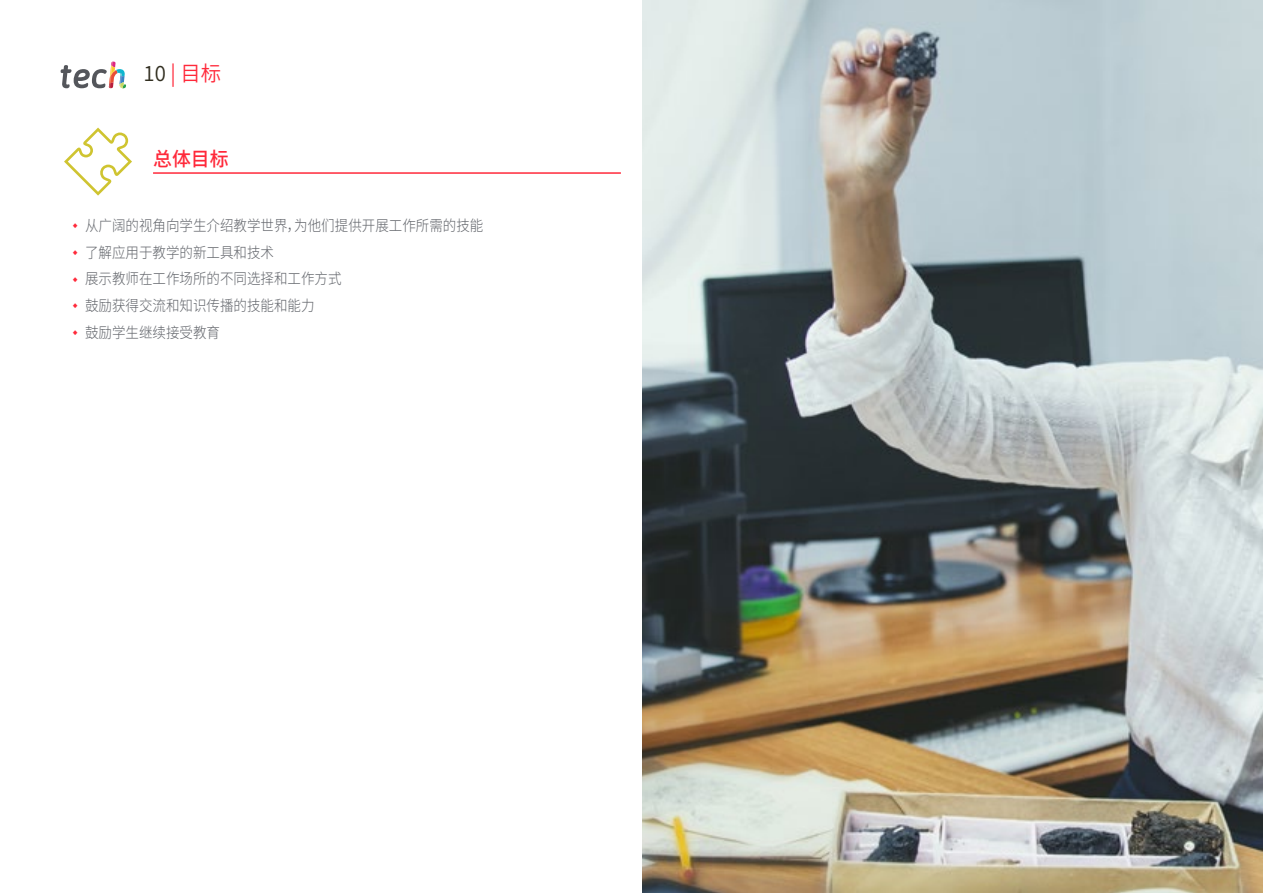
<style>
.page{position:relative;width:1263px;height:893px;background:#fff}
.page>*{position:absolute;margin:0;border:0;box-sizing:border-box;transform-origin:0 0}
.t1{font:21px "Source Han Sans CN";color:#ff293a}
.t2{font:500 19.5px "Source Han Sans CN";color:#ff293a}
.t3{font:300 15px/26.7px "Source Han Sans CN";color:#61646a;scale:.9 1}
.s1{color:#312e20}
</style>
<div class="page">
<img style="left:642px;top:0;width:621px;height:893px">
<hr style="left:153px;top:173px;width:468px;height:1px;background:#ff293a">
<svg style="left:64px;top:128px;width:68px;height:68px"></svg>
<svg style="left:61px;top:62px;width:65px;height:27px"></svg>
<h1 class="t1" style="left:144px;top:61px;width:79px"><span class="s1">10</span> | 目标</h1>
<h2 class="t2" style="left:153px;top:147px;width:77px">总体目标</h2>
<p class="t3" style="left:85px;top:212px;width:444px">从广阔的视角向学生介绍教学世界，为他们提供开展工作所需的技能了解应用于教学的新工具和技术<br>展示教师在工作场所的不同选择和工作方式<br>鼓励获得交流和知识传播的技能和能力<br>鼓励学生继续接受教育</p>
</div>
